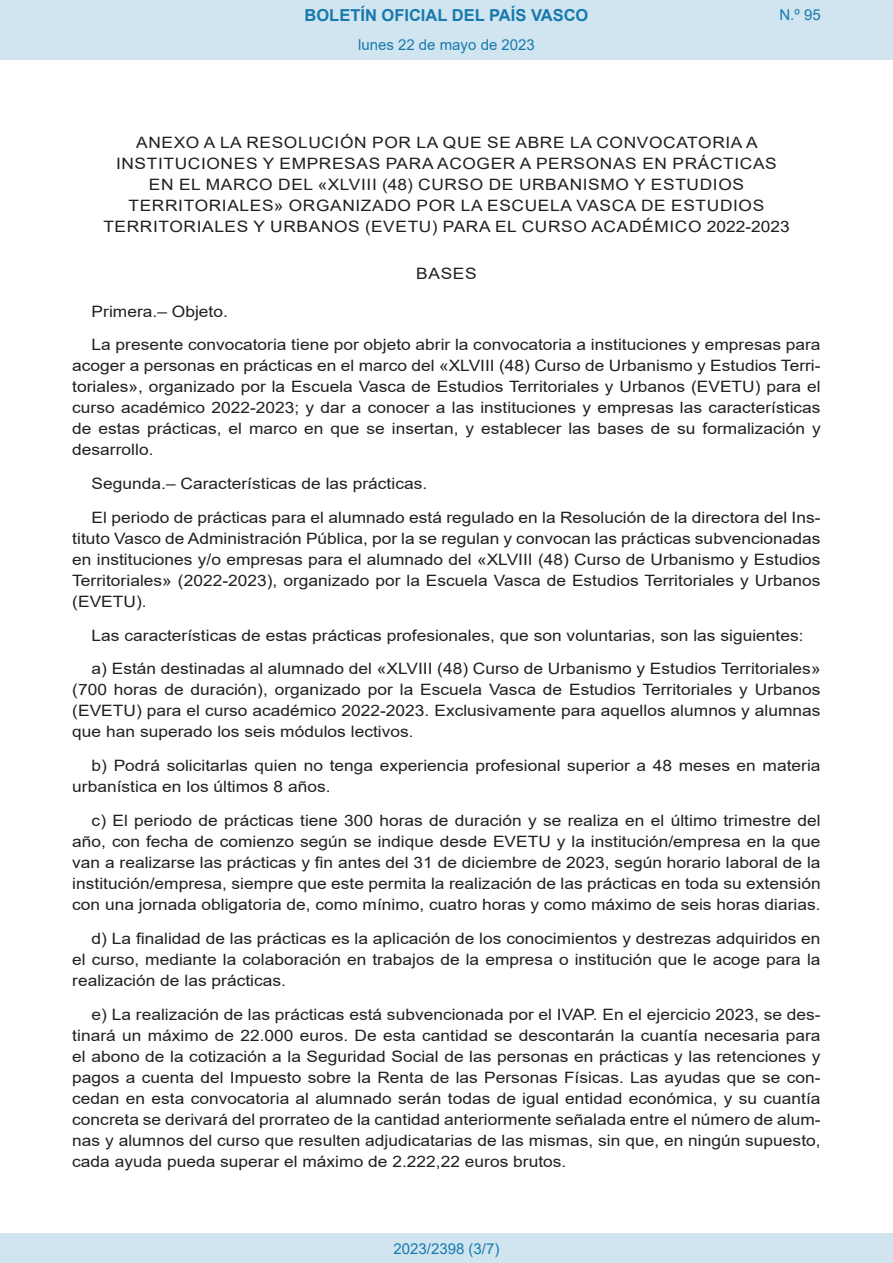
<style>
.page{position:relative;width:893px;height:1263px;background:#fff}
.page>*{position:absolute;margin:0;border:0;box-sizing:border-box;transform-origin:0 0}
.t1{font:700 16.5px "Arial";color:#1879ad}
.BOPVDetalle{font:15.6px/21px "Arial";color:#231f20;text-align:justify;scale:1.11 1}
.BOPVClave{font:15.6px/21px "Arial";letter-spacing:.035em;color:#231f20;text-align:center;scale:1.11 1}
.Paginacion_Centro{font:15px "Arial";color:#1879ad}
</style>
<div class="page">
<div style="left:0;top:0;width:893px;height:60px;background:#d0e5f0"></div>
<div style="left:0;top:1233px;width:893px;height:30px;background:#d0e5f0"></div>
<p class="t1" style="left:305px;top:3px;width:285px">BOLETÍN OFICIAL DEL PAÍS VASCO</p>
<p class="Paginacion_Centro" style="left:358px;top:35px;width:178px">lunes 22 de mayo de 2023</p>
<p class="Paginacion_Centro" style="left:779px;top:5px;width:43px">N.º 95</p>
<p class="BOPVClave" style="left:103px;top:132px;width:620px">ANEXO A LA RESOLUCIÓN POR LA QUE SE ABRE LA CONVOCATORIA A INSTITUCIONES Y EMPRESAS PARA ACOGER A PERSONAS EN PRÁCTICAS EN EL MARCO DEL «XLVIII (48) CURSO DE URBANISMO Y ESTUDIOS TERRITORIALES» ORGANIZADO POR LA ESCUELA VASCA DE ESTUDIOS TERRITORIALES Y URBANOS (EVETU) PARA EL CURSO ACADÉMICO 2022-2023</p>
<p class="BOPVClave" style="left:416px;top:263px;width:56px">BASES</p>
<p class="BOPVDetalle" style="left:92px;top:301px;width:124px">Primera.– Objeto.</p>
<p class="BOPVDetalle" style="left:72px;top:334px;width:676px;text-indent:19px">La presente convocatoria tiene por objeto abrir la convocatoria a instituciones y empresas para acoger a personas en prácticas en el marco del «XLVIII (48) Curso de Urbanismo y Estudios Terri&shy;toriales», organizado por la Escuela Vasca de Estudios Territoriales y Urbanos (EVETU) para el curso académico 2022-2023; y dar a conocer a las instituciones y empresas las características de estas prácticas, el marco en que se insertan, y establecer las bases de su formalización y desarrollo.</p>
<p class="BOPVDetalle" style="left:92px;top:473px;width:304px">Segunda.– Características de las prácticas.</p>
<p class="BOPVDetalle" style="left:72px;top:507px;width:676px;text-indent:19px">El periodo de prácticas para el alumnado está regulado en la Resolución de la directora del Ins&shy;tituto Vasco de Administración Pública, por la se regulan y convocan las prácticas subvencionadas en instituciones y/o empresas para el alumnado del «XLVIII (48) Curso de Urbanismo y Estudios Territoriales» (2022-2023), organizado por la Escuela Vasca de Estudios Territoriales y Urbanos (EVETU).</p>
<p class="BOPVDetalle" style="left:92px;top:625px;width:643px">Las características de estas prácticas profesionales, que son voluntarias, son las siguientes:</p>
<p class="BOPVDetalle" style="left:72px;top:658px;width:676px;text-indent:19px">a) Están destinadas al alumnado del «XLVIII (48) Curso de Urbanismo y Estudios Territoriales» (700 horas de duración), organizado por la Escuela Vasca de Estudios Territoriales y Urbanos (EVETU) para el curso académico 2022-2023. Exclusivamente para aquellos alumnos y alumnas que han superado los seis módulos lectivos.</p>
<p class="BOPVDetalle" style="left:72px;top:755px;width:676px;text-indent:19px">b) Podrá solicitarlas quien no tenga experiencia profesional superior a 48 meses en materia urbanística en los últimos 8 años.</p>
<p class="BOPVDetalle" style="left:72px;top:810px;width:676px;text-indent:19px">c) El periodo de prácticas tiene 300 horas de duración y se realiza en el último trimestre del año, con fecha de comienzo según se indique desde EVETU y la institución/empresa en la que van a realizarse las prácticas y fin antes del 31 de diciembre de 2023, según horario laboral de la institución/empresa, siempre que este permita la realización de las prácticas en toda su extensión con una jornada obligatoria de, como mínimo, cuatro horas y como máximo de seis horas diarias.</p>
<p class="BOPVDetalle" style="left:72px;top:928px;width:676px;text-indent:19px">d) La finalidad de las prácticas es la aplicación de los conocimientos y destrezas adquiridos en el curso, mediante la colaboración en trabajos de la empresa o institución que le acoge para la realización de las prácticas.</p>
<p class="BOPVDetalle" style="left:72px;top:1003px;width:676px;text-indent:19px">e) La realización de las prácticas está subvencionada por el IVAP. En el ejercicio 2023, se des&shy;tinará un máximo de 22.000 euros. De esta cantidad se descontarán la cuantía necesaria para el abono de la cotización a la Seguridad Social de las personas en prácticas y las retenciones y pagos a cuenta del Impuesto sobre la Renta de las Personas Físicas. Las ayudas que se con&shy;cedan en esta convocatoria al alumnado serán todas de igual entidad económica, y su cuantía concreta se derivará del prorrateo de la cantidad anteriormente señalada entre el número de alum&shy;nas y alumnos del curso que resulten adjudicatarias de las mismas, sin que, en ningún supuesto, cada ayuda pueda superar el máximo de 2.222,22 euros brutos.</p>
<p class="Paginacion_Centro" style="left:393px;top:1238px;width:107px">2023/2398 (3/7)</p>
</div>
